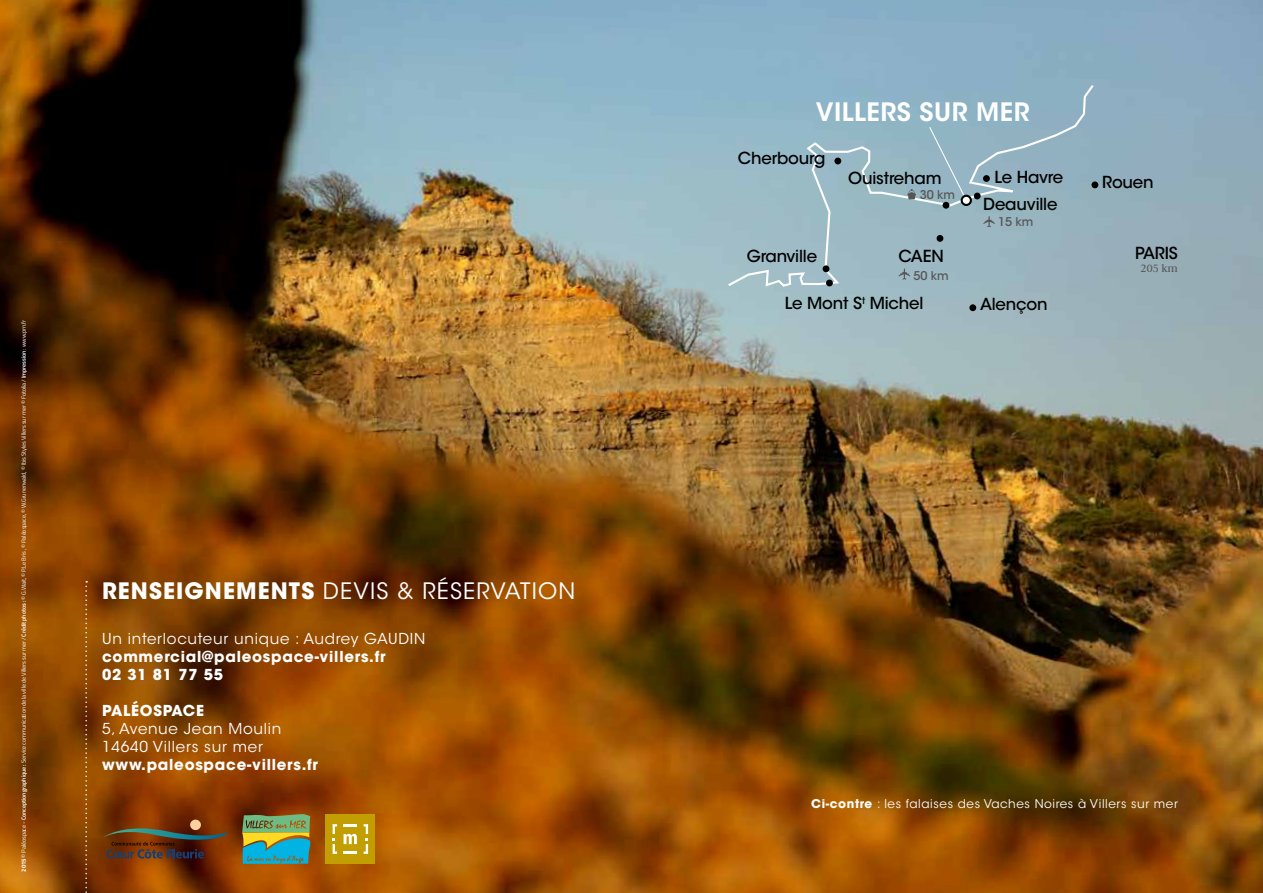
<style>
.page{position:relative;width:1263px;height:893px;background:#fff}
.page>*{position:absolute;margin:0;border:0;box-sizing:border-box;transform-origin:0 0}
.t1{font:600 25.2px "ITC Avant Garde Std";letter-spacing:.02em;color:#fff}
.t2{font:700 22.5px "ITC Avant Garde Std";letter-spacing:.05em;color:#fff}
.t3{font:22.5px "ITC Avant Garde Std";color:#fff}
.t4{font:500 16.5px/27.2px "ITC Avant Garde Std";letter-spacing:-.01em;color:#000}
.t5{font:700 15px/18px "ITC Avant Garde Std";letter-spacing:.05em;color:#fff}
.t6{font:15px/18px "ITC Avant Garde Std";letter-spacing:.05em;color:#fff}
.t7{font:12.6px "Judson";color:#565655}
.t8{font:12px "ITC Avant Garde Std";letter-spacing:.05em;color:#fff}
.t9{font:500 12px "ITC Avant Garde Std";letter-spacing:-.01em;color:#565655}
.t10{font:6px "Titillium";letter-spacing:-.02em;color:#fff}
.s1{font-weight:700}
.s2{font-weight:600}
.s3{font-weight:400}
</style>
<div class="page">
<img style="left:0;top:0;width:1263px;height:893px">
<svg style="left:85px;top:581px;width:2px;height:312px"></svg>
<div style="left:190px;top:819px;width:11px;height:11px;background:#fcd09f;border-radius:50%"></div>
<svg style="left:102px;top:827px;width:125px;height:31px;background:#5d381e"></svg>
<svg style="left:242px;top:814px;width:69px;height:50px;background:#5fa481"></svg>
<div style="left:325px;top:814px;width:50px;height:50px;background:#c29e00"></div>
<svg style="left:343px;top:834px;width:14px;height:10px"></svg>
<svg style="left:344px;top:824px;width:13px;height:2px"></svg>
<svg style="left:344px;top:851px;width:13px;height:3px"></svg>
<svg style="left:364px;top:824px;width:4px;height:30px"></svg>
<svg style="left:333px;top:824px;width:4px;height:30px"></svg>
<svg style="left:726px;top:83px;width:370px;height:205px;background:#98b7c4"></svg>
<div style="left:834px;top:158px;width:7px;height:6px;background:#000;border-radius:50%"></div>
<div style="left:826px;top:280px;width:7px;height:6px;background:#000;border-radius:50%"></div>
<div style="left:983px;top:175px;width:7px;height:7px;background:#000;border-radius:50%"></div>
<div style="left:974px;top:193px;width:7px;height:6px;background:#000;border-radius:50%"></div>
<div style="left:942px;top:202px;width:7px;height:7px;background:#000;border-radius:50%"></div>
<div style="left:936px;top:235px;width:7px;height:7px;background:#000;border-radius:50%"></div>
<div style="left:928px;top:126px;width:37px;height:71px;background:#95b5c4"></div>
<svg style="left:983px;top:216px;width:12px;height:11px"></svg>
<svg style="left:898px;top:268px;width:12px;height:12px"></svg>
<svg style="left:907px;top:189px;width:9px;height:10px"></svg>
<div style="left:969px;top:304px;width:7px;height:7px;background:#000;border-radius:50%"></div>
<div style="left:1091px;top:181px;width:7px;height:7px;background:#000;border-radius:50%"></div>
<div style="left:823px;top:265px;width:6px;height:7px;background:#000;border-radius:50%"></div>
<div style="left:962px;top:196px;width:9px;height:9px;background:#fff;border-radius:50%"></div>
<div style="left:961px;top:195px;width:11px;height:11px;border:2px solid #000;border-radius:50%"></div>
<p class="t10" style="left:19px;top:872px;width:553px;rotate:-90deg"><span class="s1">2015</span> © Paléospace - <span class="s2">Conception graphique :</span> Service communication de la ville de Villers sur mer / <span class="s2">Crédit photos :</span> © G.Wait, © P.Le Bris , © Paléospace, © W.Grunenwald, © Ibis Styles Villers sur mer © Fotolia / <span class="s2">Impression</span> : www.prn.fr</p>
<h2 class="t2" style="left:102px;top:576px;width:363px">RENSEIGNEMENTS <span class="s3">DEVIS &amp; Réserv</span></h2>
<h2 class="t3" style="left:505px;top:577px;width:72px">ation</h2>
<h3 class="t6" style="left:102px;top:630px;width:322px">Un interlocuteur unique : Audrey GAUDIN</h3>
<h3 class="t5" style="left:102px;top:648px;width:285px">commercial@paleospace-villers.fr<br>02 31 81 77 55</h3>
<h3 class="t5" style="left:102px;top:702px;width:102px">Paléospace</h3>
<h3 class="t6" style="left:102px;top:720px;width:181px">5, Avenue Jean Moulin<br>14640 Villers sur mer</h3>
<h3 class="t5" style="left:102px;top:756px;width:218px">www.paleospace-villers.fr</h3>
<h1 class="t1" style="left:816px;top:96px;width:215px">VILLERS SUR MER</h1>
<h3 class="t4" style="left:738px;top:145px;width:89px">Cherbourg</h3>
<h3 class="t4" style="left:747px;top:243px;width:72px">Granville</h3>
<h3 class="t4" style="left:848px;top:164px;width:95px">Ouistreham</h3>
<h3 class="t9" style="left:920px;top:187px;width:37px">30 km</h3>
<h3 class="t4" style="left:898px;top:242px;width:47px">Caen</h3>
<h3 class="t9" style="left:913px;top:268px;width:37px">50 km</h3>
<h3 class="t4" style="left:785px;top:290px;width:140px">Le Mont S<sup>t</sup> Michel</h3>
<h3 class="t4" style="left:983px;top:163px;width:82px;text-indent:11px">Le Havre<br>Deauville</h3>
<h3 class="t9" style="left:998px;top:214px;width:37px">15 km</h3>
<h3 class="t4" style="left:980px;top:291px;width:69px">Alençon</h3>
<h3 class="t4" style="left:1102px;top:168px;width:53px">Rouen</h3>
<h3 class="t4" style="left:1135px;top:240px;width:44px">PARIS</h3>
<h3 class="t7" style="left:1140px;top:260px;width:39px">205 km</h3>
<h3 class="t8" style="left:811px;top:796px;width:368px"><span class="s1">Ci-contre</span> : les falaises des Vaches Noires à Villers sur mer</h3>
</div>
